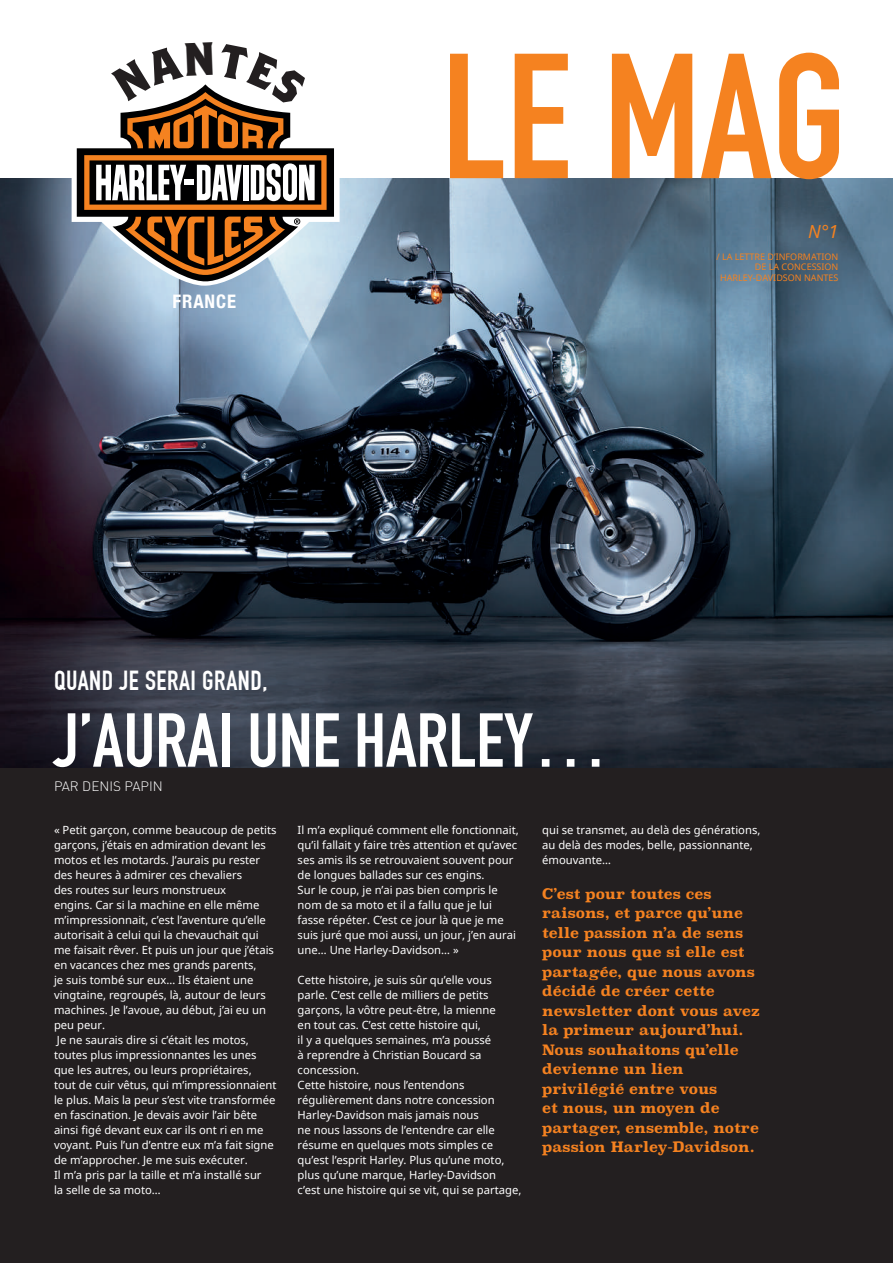
<style>
.page{position:relative;width:893px;height:1263px;background:#fff}
.page>*{position:absolute;margin:0;border:0;box-sizing:border-box;transform-origin:0 0}
.t1{font:700 174.75px "DIN Condensed";color:#f58220}
.t2{font:700 75px "DIN Condensed";color:#fff}
.t3{font:700 27px "DIN Condensed";letter-spacing:.02em;color:#fff}
.t4{font:700 condensed 18.6px "Helvetica Neue";letter-spacing:.05em;color:#fff}
.t5{font:italic 18px "Noto Sans";color:#f58220}
.t6{font:700 14.25px/19.5px "Superclarendon";color:#f58220}
.t7{font:300 13.5px "DIN";color:#fff}
.t8{font:11.25px/15px "Noto Sans";color:#fff}
.t9{font:9px/10.8px "Noto Sans";color:#f58220;text-align:right}
</style>
<div class="page">
<div style="left:0;top:549px;width:893px;height:714px;background:#231f20"></div>
<img style="left:0;top:178px;width:893px;height:589px">
<svg style="left:72px;top:148px;width:268px;height:138px"></svg>
<svg style="left:77px;top:148px;width:257px;height:134px;background:#748089"></svg>
<svg style="left:126px;top:216px;width:159px;height:59px;background:#7f5a3b"></svg>
<svg style="left:84px;top:155px;width:243px;height:55px"></svg>
<svg style="left:294px;top:218px;width:6px;height:7px"></svg>
<svg style="left:120px;top:84px;width:171px;height:64px"></svg>
<h1 class="t1" style="left:442px;top:14px;width:406px">LE MAG</h1>
<h3 class="t4" style="left:173px;top:286px;width:65px">FRANCE</h3>
<h3 class="t5" style="left:808px;top:219px;width:32px">N°1</h3>
<p class="t9" style="left:716px;top:251px;width:124px">/ LA LETTRE D’INFORMATION<br>DE LA CONCESSION<br>HARLEY-DAVIDSON NANTES</p>
<h3 class="t3" style="left:54px;top:665px;width:215px">QUAND JE SERAI GRAND,</h3>
<h2 class="t2" style="left:54px;top:696px;width:556px">J’AURAI UNE HARLEY…</h2>
<p class="t7" style="left:54px;top:778px;width:110px">PAR DENIS PAPIN</p>
<p class="t8" style="left:54px;top:822px;width:224px">« Petit garçon, comme beaucoup de petits garçons, j’étais en admiration devant les motos et les motards. J’aurais pu rester des heures à admirer ces chevaliers<br>des routes sur leurs monstrueux<br>engins. Car si la machine en elle même m’impressionnait, c’est l’aventure qu’elle autorisait à celui qui la chevauchait qui me faisait rêver. Et puis un jour que j’étais en vacances chez mes grands parents,<br>je suis tombé sur eux… Ils étaient une vingtaine, regroupés, là, autour de leurs machines. Je l’avoue, au début, j’ai eu un peu peur.<br>Je ne saurais dire si c’était les motos, toutes plus impressionnantes les unes que les autres, ou leurs propriétaires,<br>tout de cuir vêtus, qui m’impressionnaient le plus. Mais la peur s’est vite transformée en fascination. Je devais avoir l’air bête ainsi figé devant eux car ils ont ri en me voyant. Puis l’un d’entre eux m’a fait signe de m’approcher. Je me suis exécuter.<br>Il m’a pris par la taille et m’a installé sur<br>la selle de sa moto…</p>
<p class="t8" style="left:298px;top:822px;width:223px">Il m’a expliqué comment elle fonctionnait, qu’il fallait y faire très attention et qu’avec ses amis ils se retrouvaient souvent pour de longues ballades sur ces engins.<br>Sur le coup, je n’ai pas bien compris le nom de sa moto et il a fallu que je lui fasse répéter. C’est ce jour là que je me suis juré que moi aussi, un jour, j’en aurai une… Une Harley-Davidson… »</p>
<p class="t8" style="left:542px;top:822px;width:220px">qui se transmet, au delà des générations, au delà des modes, belle, passionnante, émouvante…</p>
<p class="t6" style="left:542px;top:884px;width:219px">C’est pour toutes ces raisons, et parce qu’une telle passion n’a de sens pour nous que si elle est partagée, que nous avons décidé de créer cette newsletter dont vous avez la primeur aujourd’hui.<br>Nous souhaitons qu’elle devienne un lien privilégié entre vous<br>et nous, un moyen de partager, ensemble, notre passion Harley-Davidson.</p>
<p class="t8" style="left:298px;top:972px;width:225px">Cette histoire, je suis sûr qu’elle vous parle. C’est celle de milliers de petits garçons, la vôtre peut-être, la mienne<br>en tout cas. C’est cette histoire qui,<br>il y a quelques semaines, m’a poussé<br>à reprendre à Christian Boucard sa concession.<br>Cette histoire, nous l’entendons régulièrement dans notre concession Harley-Davidson mais jamais nous<br>ne nous lassons de l’entendre car elle résume en quelques mots simples ce qu’est l’esprit Harley. Plus qu’une moto, plus qu’une marque, Harley-Davidson c’est une histoire qui se vit, qui se partage,</p>
</div>
